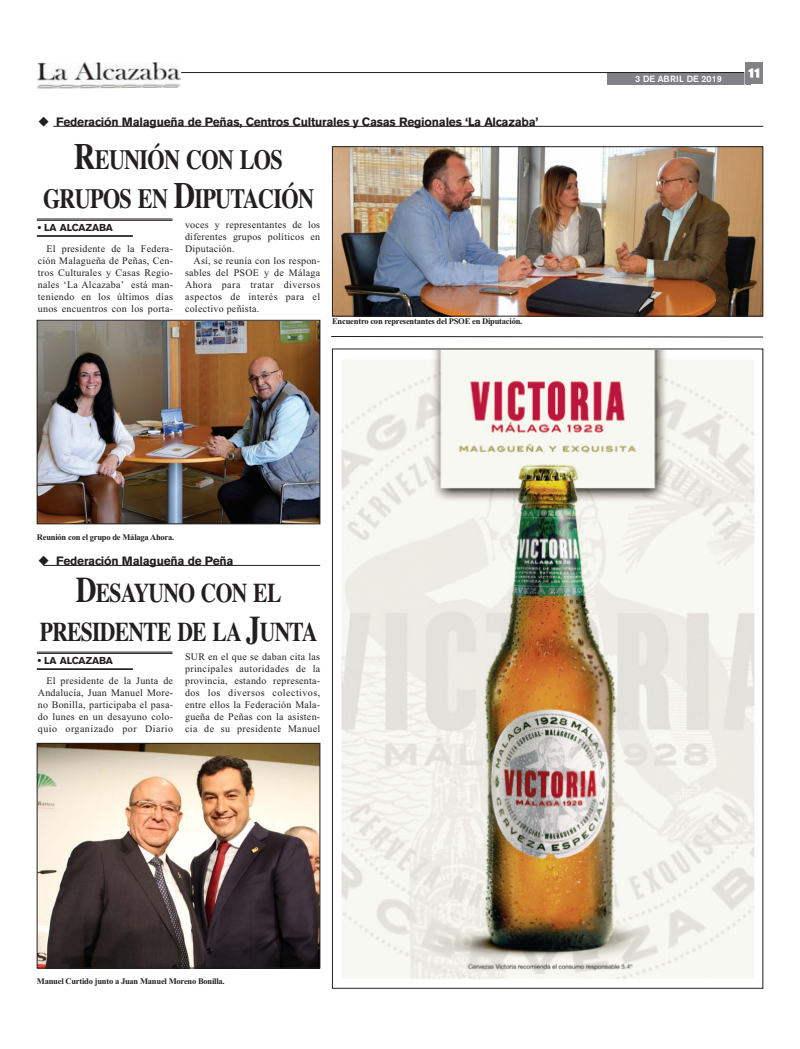
<style>
.page{position:relative;width:800px;height:1049px;background:#fff}
.page>*{position:absolute;margin:0;border:0;box-sizing:border-box;transform-origin:0 0}
.t1{font:700 27.8px/39px "Times";letter-spacing:-.035em;color:#231f20;text-align:center;scale:.8 1}
.t2{font:700 27px/39px "Times";letter-spacing:-.035em;color:#231f20;text-align:center;scale:.8 1}
.t3{font:700 12px "Akzidenz Grotesk BE";letter-spacing:-.015em;color:#231f20}
.t4{font:700 12px "Akzidenz Grotesk BE";color:#fff}
.t5{font:10px/12px "Times New Roman";letter-spacing:.025em;color:#231f20;text-align:justify}
.t6{font:10px "Times New Roman";letter-spacing:.045em;color:#231f20}
.t7{font:700 10px "Akzidenz Grotesk BE";color:#231f20}
.t8{font:500 9px "Akzidenz Grotesk BE";letter-spacing:.02em;color:#fff}
.t9{font:700 8.5px "Times New Roman";letter-spacing:-.025em;color:#231f20}
.s1{font-size:37px}
.s2{font-size:36px}
</style>
<div class="page">
<hr style="left:53px;top:126px;width:710px;height:1px;background:#231f20">
<img style="left:334px;top:148px;width:427px;height:166px">
<div style="left:332px;top:146px;width:431px;height:170px;border:1px solid #231f20"></div>
<hr style="left:37px;top:218px;width:135px;height:1px;background:#231f20">
<hr style="left:37px;top:220px;width:135px;height:1px;background:#231f20">
<hr style="left:37px;top:235px;width:96px;height:1px;background:#231f20">
<hr style="left:37px;top:236px;width:96px;height:1px;background:#231f20">
<div style="left:607px;top:73px;width:143px;height:11px;background:#808285"></div>
<hr style="left:181px;top:72px;width:563px;height:1px;background:#231f20">
<svg style="left:745px;top:63px;width:18px;height:21px"></svg>
<svg style="left:744px;top:68px;width:14px;height:17px"></svg>
<img style="left:37px;top:62px;width:144px;height:27px">
<img style="left:341px;top:351px;width:414px;height:628px">
<svg style="left:331px;top:336px;width:432px;height:1px"></svg>
<img style="left:39px;top:745px;width:279px;height:221px">
<div style="left:37px;top:743px;width:283px;height:225px;border:1px solid #231f20"></div>
<img style="left:39px;top:322px;width:279px;height:200px">
<div style="left:37px;top:320px;width:283px;height:204px;border:1px solid #231f20"></div>
<hr style="left:43px;top:565px;width:277px;height:1px;background:#231f20">
<hr style="left:37px;top:651px;width:135px;height:1px;background:#231f20">
<hr style="left:37px;top:653px;width:135px;height:1px;background:#231f20">
<hr style="left:37px;top:668px;width:96px;height:1px;background:#231f20">
<hr style="left:37px;top:669px;width:96px;height:1px;background:#231f20">
<p class="t3" style="left:38px;top:117px;width:502px">◆ Federación Malagueña de Peñas, Centros Culturales y Casas Regionales ‘La Alcazaba’</p>
<p class="t1" style="left:43px;top:140px;width:340px"><span class="s1">R</span>EUNIÓN CON LOS<br>GRUPOS EN <span class="s1">D</span>IPUTACIÓN</p>
<p class="t7" style="left:38px;top:224px;width:77px">• LA ALCAZABA</p>
<p class="t5" style="left:38px;top:243px;width:137px;text-indent:9px">El presidente de la Federa&shy;ción Malagueña de Peñas, Cen&shy;tros Culturales y Casas Regio&shy;nales ‘La Alcazaba’ está man&shy;teniendo en los últimos días unos encuentros con los porta-</p>
<p class="t5" style="left:185px;top:219px;width:137px">voces y representantes de los</p>
<p class="t5" style="left:185px;top:231px;width:137px">diferentes grupos políticos en</p>
<p class="t5" style="left:185px;top:243px;width:51px">Diputación.</p>
<p class="t5" style="left:193px;top:255px;width:128px">Así, se reunía con los respon-</p>
<p class="t5" style="left:185px;top:267px;width:137px">sables del PSOE y de Málaga</p>
<p class="t6" style="left:185px;top:279px;width:137px">Ahora para tratar diversos</p>
<p class="t6" style="left:185px;top:291px;width:136px">aspectos de interés para el</p>
<p class="t5" style="left:185px;top:303px;width:76px">colectivo peñista.</p>
<p class="t9" style="left:332px;top:316px;width:192px">Encuentro con representantes del PSOE en Diputación.</p>
<p class="t9" style="left:37px;top:532px;width:139px">Reunión con el grupo de Málaga Ahora.</p>
<p class="t3" style="left:38px;top:556px;width:197px">◆ Federación Malagueña de Peña</p>
<p class="t2" style="left:40px;top:573px;width:348px"><span class="s2">D</span>ESAYUNO CON EL<br>PRESIDENTE DE LA <span class="s2">J</span>UNTA</p>
<p class="t7" style="left:38px;top:657px;width:77px">• LA ALCAZABA</p>
<p class="t5" style="left:38px;top:675px;width:137px;text-indent:8px">El presidente de la Junta de Andalucía, Juan Manuel More&shy;no Bonilla, participaba el pasa&shy;do lunes en un desayuno colo&shy;quio organizado por Diario</p>
<p class="t5" style="left:185px;top:651px;width:137px">SUR en el que se daban cita las principales autoridades de la provincia, estando representa&shy;dos los diversos colectivos, entre ellos la Federación Mala&shy;gueña de Peñas con la asisten&shy;cia de su presidente Manuel</p>
<p class="t8" style="left:635px;top:76px;width:88px">3 DE ABRIL DE 2019</p>
<p class="t4" style="left:747px;top:68px;width:14px">11</p>
<p class="t9" style="left:37px;top:976px;width:189px">Manuel Curtido junto a Juan Manuel Moreno Bonilla.</p>
</div>
